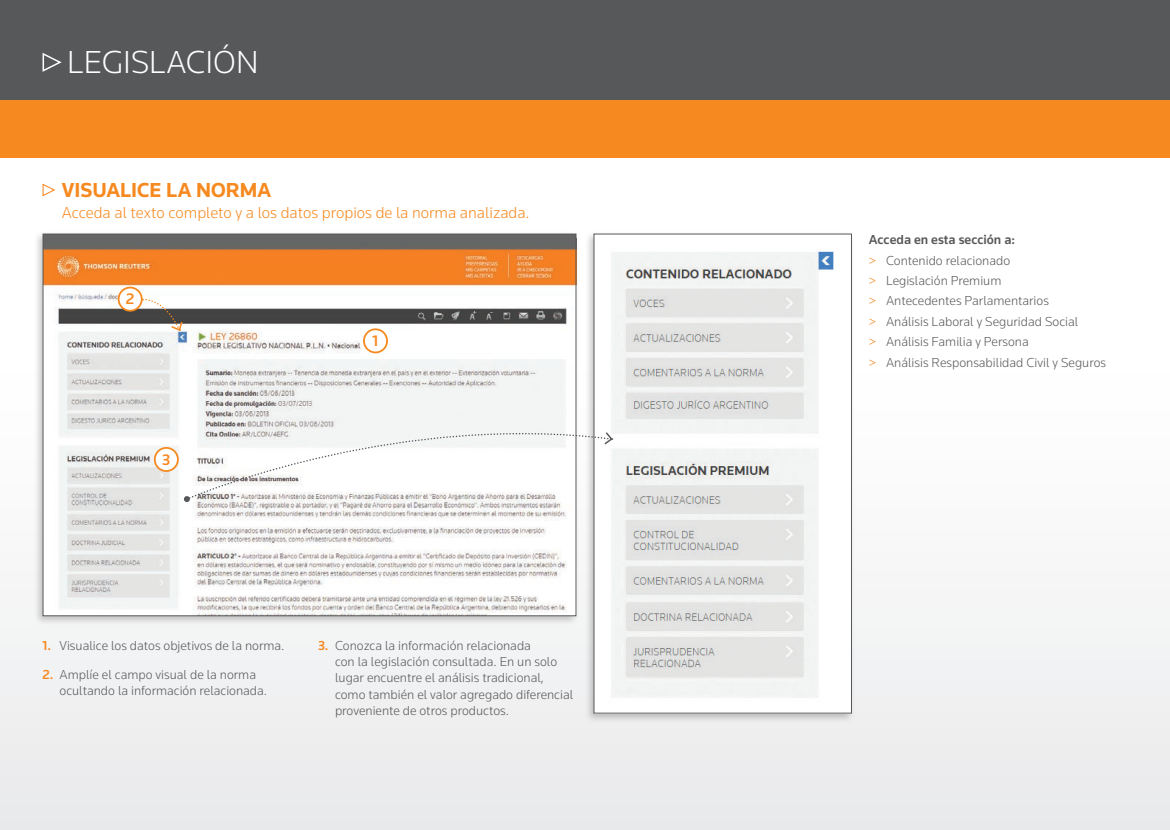
<style>
.page{position:relative;width:1170px;height:830px;background:#fff}
.page>*{position:absolute;margin:0;border:0;box-sizing:border-box;transform-origin:0 0}
.Cabezal{font:300 33px "Knowledge";color:#fff}
.Titulo_02{font:700 21px "Knowledge";color:#f6891f}
.Titulo_02-2{font:300 16.5px "Knowledge";color:#f6891f}
.Titulo{font:500 15.75px "Knowledge";color:#f6891f}
.Texto_Bullets{font:300 13.5px/16.2px "Knowledge";color:#57585a}
.Texto_Bullets-2{font:500 13.5px "Knowledge";color:#57585a}
.s1{font-weight:500;color:#f6891f}
.s2{color:#f6891f}
</style>
<div class="page">
<div style="left:0;top:238px;width:1169px;height:591px;background:linear-gradient(to right,#ecedee,#f4f4f5)"></div>
<div style="left:0;top:100px;width:1169px;height:57px;background:#f6891f"></div>
<div style="left:0;top:0;width:1169px;height:100px;background:#57585a"></div>
<svg style="left:42px;top:52px;width:20px;height:20px"></svg>
<div style="left:33px;top:230px;width:547px;height:395px;background:#231f20;opacity:.25"></div>
<img style="left:45px;top:238px;width:529px;height:376px">
<div style="left:583px;top:230px;width:272px;height:493px;background:#231f20;opacity:.25"></div>
<div style="left:594px;top:234px;width:257px;height:478px;background:#fff"></div>
<img style="left:611px;top:251px;width:223px;height:447px">
<div style="left:364px;top:329px;width:23px;height:23px;background:#fff;border-radius:50%"></div>
<div style="left:363px;top:328px;width:25px;height:25px;border:2px solid #f6891f;border-radius:50%"></div>
<div style="left:155px;top:447px;width:23px;height:24px;background:#fff;border-radius:50%"></div>
<div style="left:154px;top:447px;width:25px;height:24px;border:2px solid #f6891f;border-radius:50%"></div>
<div style="left:119px;top:287px;width:23px;height:23px;background:#fff;border-radius:50%"></div>
<div style="left:118px;top:286px;width:25px;height:25px;border:2px solid #f6891f;border-radius:50%"></div>
<svg style="left:42px;top:183px;width:13px;height:14px"></svg>
<svg style="left:142px;top:298px;width:42px;height:33px"></svg>
<svg style="left:184px;top:413px;width:429px;height:89px"></svg>
<p class="Cabezal" style="left:67px;top:42px;width:193px">LEGISLACIÓN</p>
<p class="Titulo_02" style="left:62px;top:177px;width:211px">VISUALICE LA NORMA</p>
<p class="Titulo_02-2" style="left:62px;top:202px;width:469px">Acceda al texto completo y a los datos propios de la norma analizada.</p>
<p class="Titulo" style="left:126px;top:289px;width:10px">2</p>
<p class="Titulo" style="left:162px;top:449px;width:10px">3</p>
<p class="Titulo" style="left:372px;top:331px;width:7px">1</p>
<p class="Texto_Bullets" style="left:43px;top:637px;width:243px"><span class="s1">1.</span> Visualice los datos objetivos de la norma.</p>
<p class="Texto_Bullets" style="left:60px;top:666px;width:209px;text-indent:-17px"><span class="s1">2.</span> Amplíe el campo visual de la norma ocultando la información relacionada.</p>
<p class="Texto_Bullets" style="left:318px;top:637px;width:214px"><span class="s1">3.</span> Conozca la información relacionada</p>
<p class="Texto_Bullets" style="left:335px;top:653px;width:240px">con la legislación consultada. En un solo lugar encuentre el análisis tradicional, como también el valor agregado diferencial proveniente de otros productos.</p>
<p class="Texto_Bullets-2" style="left:868px;top:231px;width:148px">Acceda en esta sección a:</p>
<p class="Texto_Bullets" style="left:868px;top:251px;width:143px"><span class="s2">&gt;</span> Contenido relacionado</p>
<p class="Texto_Bullets" style="left:868px;top:272px;width:134px"><span class="s2">&gt;</span> Legislación Premium</p>
<p class="Texto_Bullets" style="left:868px;top:292px;width:181px"><span class="s2">&gt;</span> Antecedentes Parlamentarios</p>
<p class="Texto_Bullets" style="left:868px;top:313px;width:211px"><span class="s2">&gt;</span> Análisis Laboral y Seguridad Social</p>
<p class="Texto_Bullets" style="left:868px;top:333px;width:161px"><span class="s2">&gt;</span> Análisis Familia y Persona</p>
<p class="Texto_Bullets" style="left:868px;top:354px;width:239px"><span class="s2">&gt;</span> Análisis Responsabilidad Civil y Seguros</p>
</div>
